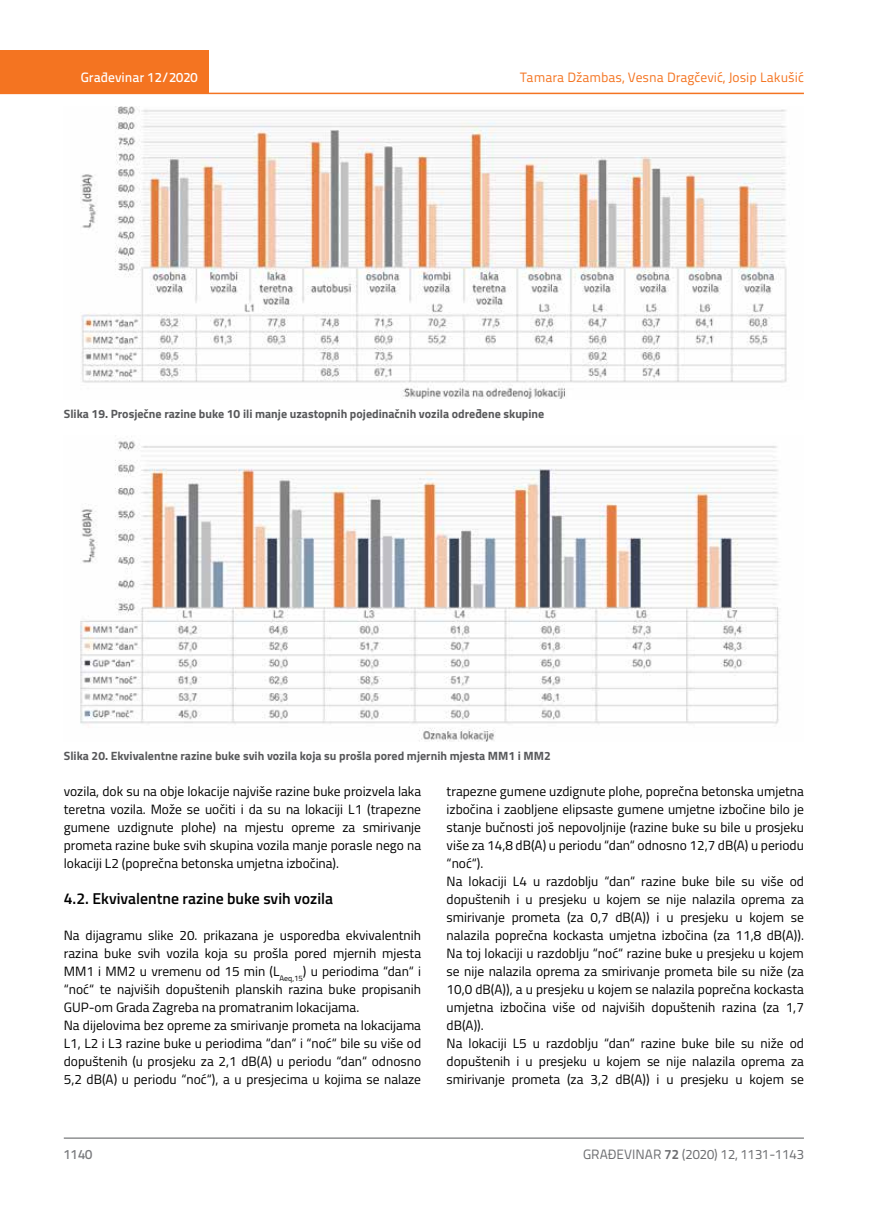
<style>
.page{position:relative;width:872px;height:1212px;background:#fff}
.page>*{position:absolute;margin:0;border:0;box-sizing:border-box;transform-origin:0 0}
.t1{font:600 15.75px "Titillium";color:#000}
.t2{font:13.5px/18px "Titillium";color:#000}
.t3{font:13.5px "Titillium Text 22 L";color:#f47421}
.t4{font:13.5px "Titillium Text 22 L";color:#6d6e71}
.t5{font:500 13.5px "Titillium Text 22 L";color:#fff}
.t6{font:500 13.5px "Titillium Text 22 L";color:#797a7d}
.t7{font:700 12px "Titillium";color:#58595b}
.s1{font-weight:700}
</style>
<div class="page">
<div style="left:0;top:50px;width:208px;height:44px;background:#f47421"></div>
<hr style="left:0;top:93px;width:804px;height:1px;background:#f47421">
<hr style="left:64px;top:1138px;width:740px;height:1px;background:#58595b">
<img style="left:80px;top:106px;width:707px;height:293px">
<img style="left:80px;top:440px;width:699px;height:302px">
<p class="t5" style="left:81px;top:67px;width:118px">Građevinar 12/2020</p>
<p class="t3" style="left:520px;top:68px;width:285px">Tamara Džambas, Vesna Dragčević, Josip Lakušić</p>
<p class="t7" style="left:64px;top:404px;width:482px">Slika 19. Prosječne razine buke 10 ili manje uzastopnih pojedinačnih vozila određene skupine</p>
<p class="t7" style="left:64px;top:747px;width:488px">Slika 20. Ekvivalentne razine buke svih vozila koja su prošla pored mjernih mjesta MM1 i MM2</p>
<p class="t2" style="left:64px;top:782px;width:359px;text-align:justify">vozila, dok su na obje lokacije najviše razine buke proizvela laka teretna vozila. Može se uočiti i da su na lokaciji L1 (trapezne gumene uzdignute plohe) na mjestu opreme za smirivanje prometa razine buke svih skupina vozila manje porasle nego na lokaciji L2 (poprečna betonska umjetna izbočina).</p>
<p class="t1" style="left:64px;top:887px;width:271px">4.2. Ekvivalentne razine buke svih vozila</p>
<p class="t2" style="left:64px;top:926px;width:359px">Na dijagramu slike 20. prikazana je usporedba ekvivalentnih razina buke svih vozila koja su prošla pored mjernih mjesta MM1 i MM2 u vremenu od 15 min (L<sub>Aeq,15</sub>) u periodima “dan“ i “noć“ te najviših dopuštenih planskih razina buke propisanih GUP-om Grada Zagreba na promatranim lokacijama.<br>Na dijelovima bez opreme za smirivanje prometa na lokacijama L1, L2 i L3 razine buke u periodima “dan“ i “noć“ bile su više od dopuštenih (u prosjeku za 2,1 dB(A) u periodu “dan“ odnosno 5,2 dB(A) u periodu “noć“), a u presjecima u kojima se nalaze</p>
<p class="t2" style="left:446px;top:782px;width:359px">trapezne gumene uzdignute plohe, poprečna betonska umjetna izbočina i zaobljene elipsaste gumene umjetne izbočine bilo je stanje bučnosti još nepovoljnije (razine buke su bile u prosjeku više za 14,8 dB(A) u periodu “dan“ odnosno 12,7 dB(A) u periodu “noć“).<br>Na lokaciji L4 u razdoblju “dan“ razine buke bile su više od dopuštenih i u presjeku u kojem se nije nalazila oprema za smirivanje prometa (za 0,7 dB(A)) i u presjeku u kojem se nalazila poprečna kockasta umjetna izbočina (za 11,8 dB(A)).<br>Na toj lokaciji u razdoblju “noć“ razine buke u presjeku u kojem se nije nalazila oprema za smirivanje prometa bile su niže (za 10,0 dB(A)), a u presjeku u kojem se nalazila poprečna kockasta umjetna izbočina više od najviših dopuštenih razina (za 1,7 dB(A)).<br>Na lokaciji L5 u razdoblju “dan“ razine buke bile su niže od dopuštenih i u presjeku u kojem se nije nalazila oprema za smirivanje prometa (za 3,2 dB(A)) i u presjeku u kojem se</p>
<p class="t6" style="left:64px;top:1144px;width:30px">1140</p>
<p class="t4" style="left:583px;top:1144px;width:222px">GRAĐEVINAR <span class="s1">72</span> (2020) 12, 1131-1143</p>
</div>
